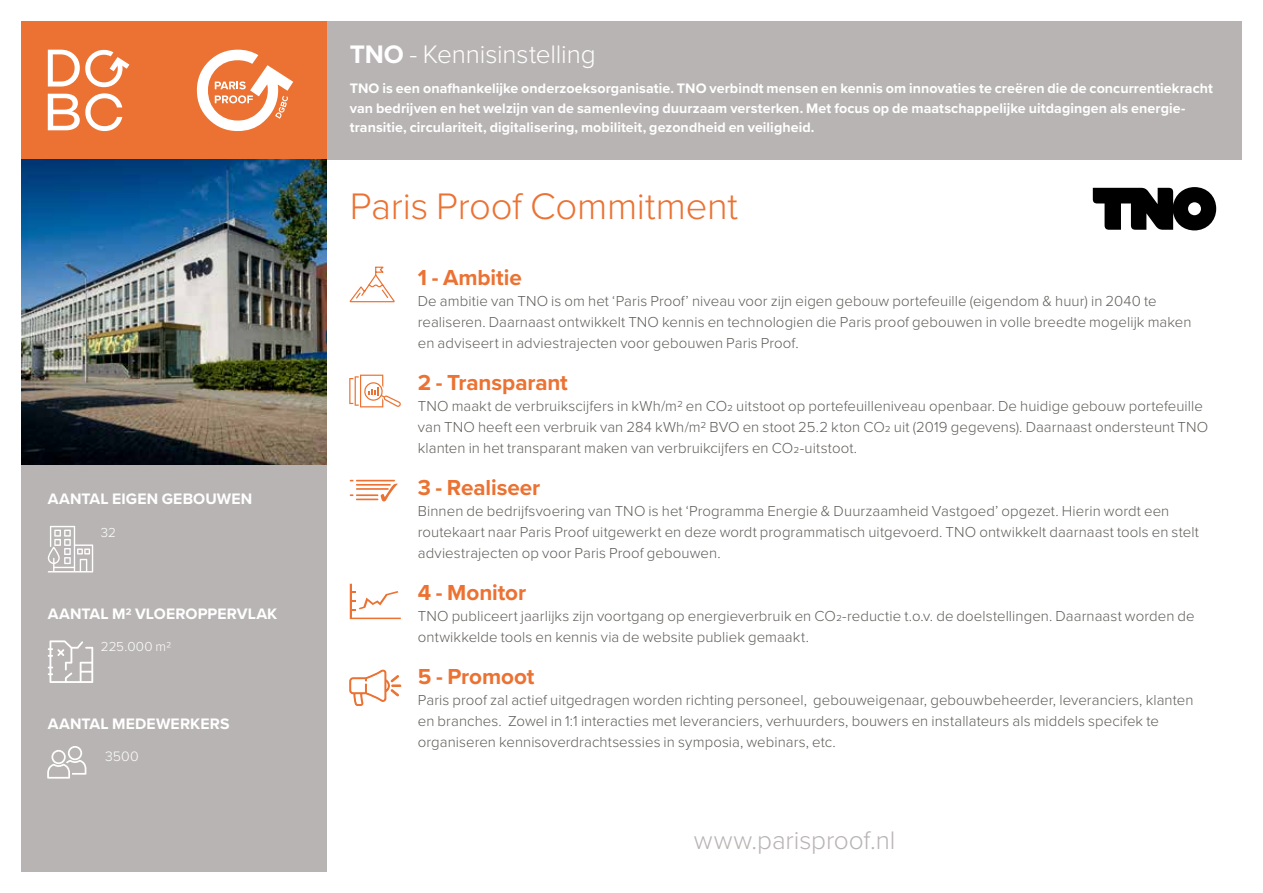
<style>
.page{position:relative;width:1263px;height:893px;background:#fff}
.page>*{position:absolute;margin:0;border:0;box-sizing:border-box;transform-origin:0 0}
.t1{font:300 38.25px "Proxima Nova";letter-spacing:-.01em;color:#eb7232}
.t2{font:300 26.25px "Proxima Nova";letter-spacing:-.005em;color:#fff}
.t3{font:300 26.25px "Proxima Nova";letter-spacing:-.005em;color:#b8b4b3}
.t4{font:700 22.5px "Proxima Nova";letter-spacing:-.005em;color:#eb7232}
.t5{font:700 15.75px "Proxima Nova";letter-spacing:.01em;color:#fff}
.t6{font:300 15px/21px "Proxima Nova";letter-spacing:.005em;color:#605e5a}
.t7{font:700 14.25px/19.5px "Proxima Nova";letter-spacing:.005em;color:#fff}
.t8{font:300 14.1px "Proxima Nova";color:#fff}
.t9{font:300 13.5px "Proxima Nova";letter-spacing:.015em;color:#fff}
.s1{font-weight:700}
</style>
<div class="page">
<div style="left:326px;top:21px;width:916px;height:138px;background:#b8b4b3"></div>
<div style="left:21px;top:21px;width:305px;height:138px;background:#eb7232"></div>
<svg style="left:48px;top:50px;width:81px;height:37px"></svg>
<svg style="left:48px;top:93px;width:74px;height:38px"></svg>
<svg style="left:197px;top:50px;width:96px;height:81px"></svg>
<svg style="left:349px;top:266px;width:46px;height:37px"></svg>
<svg style="left:349px;top:375px;width:52px;height:32px"></svg>
<div style="left:21px;top:460px;width:305px;height:412px;background:#b8b4b3"></div>
<svg style="left:349px;top:669px;width:52px;height:37px"></svg>
<svg style="left:350px;top:584px;width:51px;height:35px"></svg>
<svg style="left:350px;top:480px;width:48px;height:21px"></svg>
<svg style="left:48px;top:526px;width:45px;height:46px"></svg>
<svg style="left:48px;top:640px;width:45px;height:43px"></svg>
<svg style="left:47px;top:746px;width:39px;height:33px"></svg>
<img style="left:21px;top:159px;width:305px;height:306px">
<svg style="left:1093px;top:187px;width:123px;height:43px"></svg>
<p class="t5" style="left:48px;top:487px;width:206px">AANTAL EIGEN GEBOUWEN</p>
<p class="t9" style="left:101px;top:522px;width:17px">32</p>
<p class="t5" style="left:48px;top:602px;width:231px">AANTAL M2 VLOEROPPERVLAK</p>
<p class="t9" style="left:101px;top:636px;width:72px">225.000 m2</p>
<p class="t5" style="left:48px;top:712px;width:183px">AANTAL MEDEWERKERS</p>
<p class="t8" style="left:105px;top:746px;width:35px">3500</p>
<h2 class="t2" style="left:350px;top:35px;width:247px"><span class="s1">TNO</span> - Kennisinstelling</h2>
<p class="t7" style="left:350px;top:78px;width:865px">TNO is een onafhankelijke onderzoeksorganisatie. TNO verbindt mensen en kennis om innovaties te creëren die de concurrentiekracht van bedrijven en het welzijn van de samenleving duurzaam versterken. Met focus op de maatschappelijke uitdagingen als energie&shy;transitie, circulariteit, digitalisering, mobiliteit, gezondheid en veiligheid.</p>
<h1 class="t1" style="left:350px;top:178px;width:390px">Paris Proof Commitment</h1>
<h3 class="t4" style="left:418px;top:261px;width:105px">1 - Ambitie</h3>
<p class="t6" style="left:418px;top:290px;width:775px">De ambitie van TNO is om het ‘Paris Proof’ niveau voor zijn eigen gebouw portefeuille (eigendom &amp; huur) in 2040 te realiseren. Daarnaast ontwikkelt TNO kennis en technologien die Paris proof gebouwen in volle breedte mogelijk maken en adviseert in adviestrajecten voor gebouwen Paris Proof.</p>
<h3 class="t4" style="left:418px;top:366px;width:152px">2 - Transparant</h3>
<p class="t6" style="left:418px;top:395px;width:792px">TNO maakt de verbruikscijfers in kWh/m2 en CO2 uitstoot op portefeuilleniveau openbaar. De huidige gebouw portefeuille van TNO heeft een verbruik van 284 kWh/m2 BVO en stoot 25.2 kton CO2 uit (2019 gegevens). Daarnaast ondersteunt TNO klanten in het transparant maken van verbruikcijfers en CO2-uitstoot.</p>
<h3 class="t4" style="left:418px;top:471px;width:124px">3 - Realiseer</h3>
<p class="t6" style="left:418px;top:500px;width:783px">Binnen de bedrijfsvoering van TNO is het ‘Programma Energie &amp; Duurzaamheid Vastgoed’ opgezet. Hierin wordt een routekaart naar Paris Proof uitgewerkt en deze wordt programmatisch uitgevoerd. TNO ontwikkelt daarnaast tools en stelt adviestrajecten op voor Paris Proof gebouwen.</p>
<h3 class="t4" style="left:418px;top:576px;width:110px">4 - Monitor</h3>
<p class="t6" style="left:418px;top:605px;width:778px">TNO publiceert jaarlijks zijn voortgang op energieverbruik en CO2-reductie t.o.v. de doelstellingen. Daarnaast worden de ontwikkelde tools en kennis via de website publiek gemaakt.</p>
<h3 class="t4" style="left:418px;top:660px;width:118px">5 - Promoot</h3>
<p class="t6" style="left:418px;top:689px;width:777px">Paris proof zal actief uitgedragen worden richting personeel, gebouweigenaar, gebouwbeheerder, leveranciers, klanten en branches. Zowel in 1:1 interacties met leveranciers, verhuurders, bouwers en installateurs als middels specifek te organiseren kennisoverdrachtsessies in symposia, webinars, etc.</p>
<h2 class="t3" style="left:694px;top:820px;width:203px">www.parisproof.nl</h2>
</div>
